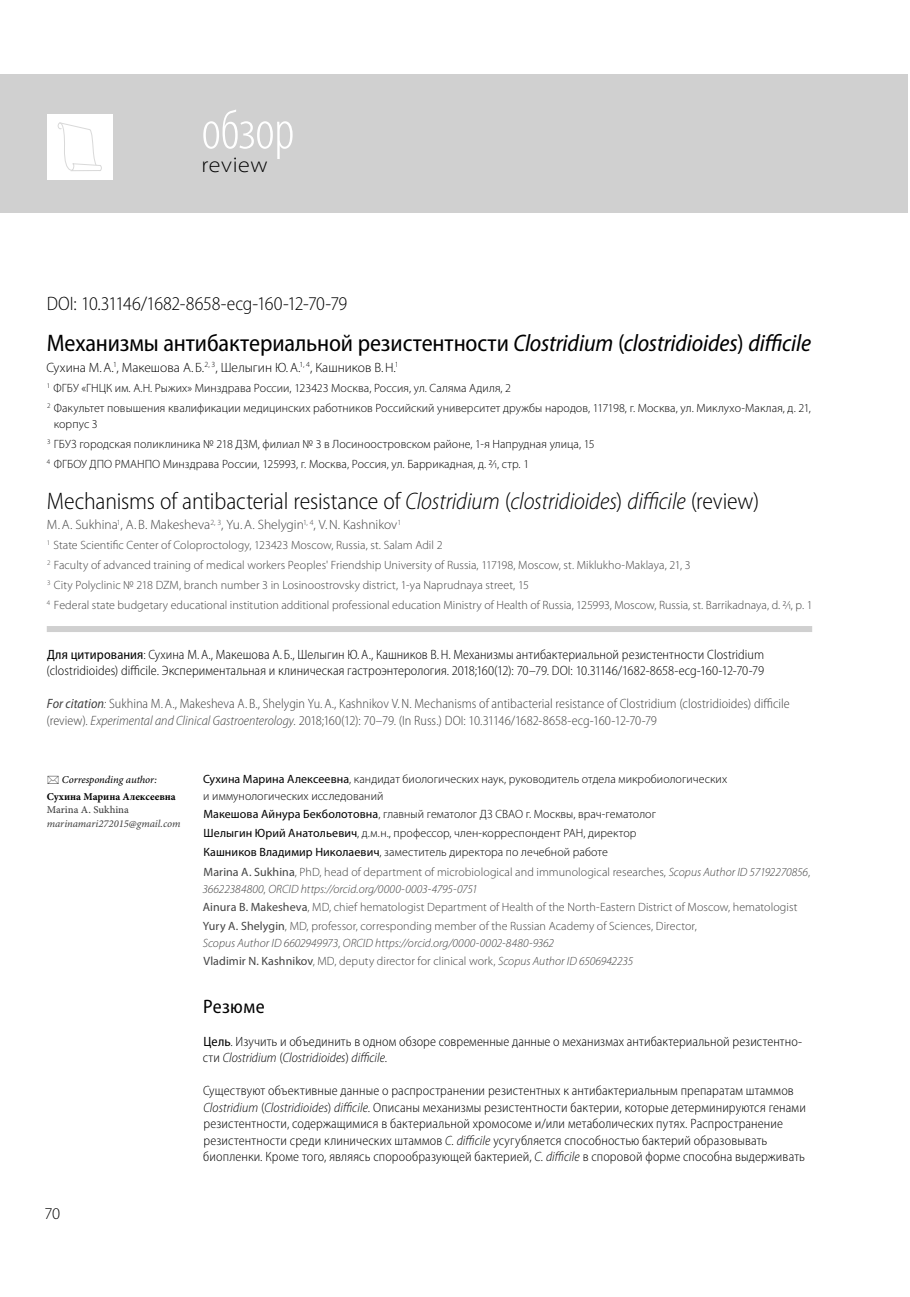
<style>
.page{position:relative;width:910px;height:1297px;background:#fff}
.page>*{position:absolute;margin:0;border:0;box-sizing:border-box;transform-origin:0 0}
.t1{font:300 condensed 55.5px "Myriad Pro";letter-spacing:-.015em;color:#fff}
.t2{font:300 semi-condensed 24px "Myriad Pro";letter-spacing:-.01em;color:#000}
.t3{font:semi-condensed 24px "Myriad Pro";letter-spacing:-.005em;color:#000}
.t4{font:300 semi-expanded 21.75px "Myriad Pro";letter-spacing:.03em;color:#000}
.t5{font:300 semi-condensed 19.5px "Myriad Pro";letter-spacing:-.02em;color:#000}
.t6{font:semi-condensed 19.5px "Myriad Pro";letter-spacing:.02em;color:#000}
.t7{font:300 16.5px "Myriad Pro";color:#000}
.t8{font:300 semi-condensed 13.5px/16.5px "Myriad Pro";letter-spacing:.005em;color:#000}
.t9{font:300 semi-condensed 13.5px/16.5px "Myriad Pro";color:#424242}
.t10{font:300 13.5px "Myriad Pro";color:#424242}
.t11{font:300 13.5px "Myriad Pro";color:#000}
.t12{font:300 12px/20px "Myriad Pro";letter-spacing:.005em;color:#000}
.t13{font:300 12px/20px "Myriad Pro";letter-spacing:.005em;color:#424242}
.t14{font:italic 300 12px/16.5px "Myriad Pro";letter-spacing:.005em;color:#424242}
.t15{font:10.5px "Minion Pro It Capt";letter-spacing:-.005em;color:#424242}
.t16{font:700 10.5px "Minion Pro";color:#000}
.t17{font:10.5px "Minion Pro It Capt";letter-spacing:-.01em;color:#000}
.t18{font:10.5px "Minion Pro Medium Capt";color:#424242}
.s1{font-style:italic}
.s2{font-weight:400}
.s3{font-weight:400;font-style:italic}
.s4{font-weight:400;font-style:normal}
.s5{font-style:normal}
</style>
<div class="page">
<div style="left:0;top:74px;width:908px;height:139px;background:#d0d0d0"></div>
<div style="left:47px;top:114px;width:66px;height:66px;background:#fff"></div>
<svg style="left:58px;top:122px;width:44px;height:49px"></svg>
<div style="left:47px;top:626px;width:765px;height:6px;background:#d0d0d0"></div>
<h1 class="t1" style="left:201px;top:110px;width:95px">обзор</h1>
<h3 class="t4" style="left:201px;top:157px;width:68px">review</h3>
<h3 class="t5" style="left:47px;top:296px;width:302px">DOI: 10.31146/1682-8658-ecg-160-12-70-79</h3>
<h2 class="t3" style="left:47px;top:334px;width:766px">Механизмы антибактериальной резистентности <span class="s1">Clostridium</span> (<span class="s1">clostridioides</span>) <span class="s1">difficile</span></h2>
<p class="t11" style="left:47px;top:362px;width:354px">Сухина М. А.<sup>1</sup>, Макешова А. Б.<sup>2,</sup> <sup>3</sup>, Шелыгин Ю. А.<sup>1,</sup> <sup>4</sup>, Кашников В. Н.<sup>1</sup></p>
<p class="t12" style="left:47px;top:379px;width:766px"><sup>1</sup> ФГБУ «ГНЦК им. А.Н. Рыжих» Минздрава России, 123423 Москва, Россия, ул. Саляма Адиля, 2<br><sup>2</sup> Факультет повышения квалификации медицинских работников Российский университет дружбы народов, 117198, г. Москва, ул. Миклухо-Маклая, д. 21,</p>
<p class="t12" style="left:47px;top:415px;width:549px;text-indent:7px">корпус 3<br><sup>3</sup> ГБУЗ городская поликлиника № 218 ДЗМ, филиал № 3 в Лосиноостровском районе, 1-я Напрудная улица, 15<br><sup>4</sup> ФГБОУ ДПО РМАНПО Минздрава России, 125993, г. Москва, Россия, ул. Баррикадная, д. 2⁄1, стр. 1</p>
<h2 class="t2" style="left:47px;top:491px;width:714px">Mechanisms of antibacterial resistance of <span class="s1">Clostridium</span> (<span class="s1">clostridioides</span>) <span class="s1">difficile</span> (review)</h2>
<p class="t10" style="left:47px;top:520px;width:356px">M. A. Sukhina<sup>1</sup>, A. B. Makesheva<sup>2,</sup> <sup>3</sup>, Yu. A. Shelygin<sup>1,</sup> <sup>4</sup>, V. N. Kashnikov <sup>1</sup></p>
<p class="t13" style="left:47px;top:536px;width:767px"><sup>1</sup> State Scientific Center of Coloproctology, 123423 Moscow, Russia, st. Salam Adil 2<br><sup>2</sup> Faculty of advanced training of medical workers Peoples' Friendship University of Russia, 117198, Moscow, st. Miklukho-Maklaya, 21, 3<br><sup>3</sup> City Polyclinic № 218 DZM, branch number 3 in Losinoostrovsky district, 1-ya Naprudnaya street, 15<br><sup>4</sup> Federal state budgetary educational institution additional professional education Ministry of Health of Russia, 125993, Moscow, Russia, st. Barrikadnaya, d. 2⁄1, p. 1</p>
<p class="t8" style="left:47px;top:647px;width:719px"><span class="s2">Для цитирования</span>: Сухина М. А., Макешова А. Б., Шелыгин Ю. А., Кашников В. Н. Механизмы антибактериальной резистентности Clostridium (clostridioides) difficile. Экспериментальная и клиническая гастроэнтерология. 2018;160(12): 70–79. DOI: 10.31146/1682-8658-ecg-160-12-70-79</p>
<p class="t9" style="left:47px;top:696px;width:745px"><span class="s3">For citation</span><span class="s1">:</span> Sukhina M. A., Makesheva A. B., Shelygin Yu. A., Kashnikov V. N. Mechanisms of antibacterial resistance of Clostridium (clostridioides) difficile (review). <span class="s1">Experimental and Clinical Gastroenterology.</span> 2018;160(12): 70–79. (In Russ.) DOI: 10.31146/1682-8658-ecg-160-12-70-79</p>
<p class="t17" style="left:62px;top:775px;width:97px">Corresponding author:</p>
<p class="t16" style="left:47px;top:792px;width:131px">Сухина Марина Алексеевна</p>
<p class="t18" style="left:47px;top:806px;width:84px">Marina A. Sukhina</p>
<p class="t15" style="left:47px;top:819px;width:135px">marinamari272015@gmail.com</p>
<p class="t7" style="left:45px;top:1207px;width:17px">70</p>
<p class="t12" style="left:203px;top:772px;width:526px;line-height:16.5px"><span class="s2">Сухина Марина Алексеевна</span>, кандидат биологических наук, руководитель отдела микробиологических и иммунологических исследований</p>
<p class="t12" style="left:203px;top:806px;width:454px;line-height:18.6px"><span class="s2">Макешова Айнура Бекболотовна</span>, главный гематолог ДЗ СВАО г. Москвы, врач-гематолог<br><span class="s2">Шелыгин Юрий Анатольевич</span>, д. м. н., профессор, член-корреспондент РАН, директор<br><span class="s2">Кашников Владимир Николаевич</span>, заместитель директора по лечебной работе</p>
<p class="t14" style="left:202px;top:865px;width:609px"><span class="s4">Marina A. Sukhina</span><span class="s5">, PhD, head of department of microbiological and immunological researches,</span> Scopus Author ID 57192270856<span class="s5">,<br></span>36622384800<span class="s5">,</span> ORCID https://orcid.org/0000-0003-4795-0751</p>
<p class="t13" style="left:203px;top:899px;width:596px;line-height:18.6px"><span class="s2">Ainura B. Makesheva</span>, MD, chief hematologist Department of Health of the North-Eastern District of Moscow, hematologist<br><span class="s2">Yury A. Shelygin</span>, MD, professor, corresponding member of the Russian Academy of Sciences, Director,</p>
<p class="t14" style="left:203px;top:934px;width:432px;line-height:18.6px">Scopus Author ID 6602949973<span class="s5">,</span> ORCID https://orcid.org/0000-0002-8480-9362<br><span class="s4">Vladimir N. Kashnikov</span><span class="s5">, MD, deputy director for clinical work,</span> Scopus Author ID 6506942235</p>
<h3 class="t6" style="left:203px;top:999px;width:63px">Резюме</h3>
<p class="t8" style="left:203px;top:1034px;width:601px"><span class="s2">Цель</span>. Изучить и объединить в одном обзоре современные данные о механизмах антибактериальной резистентно&shy;сти <span class="s1">Clostridium</span> (<span class="s1">Clostridioides</span>) <span class="s1">difficile</span>.</p>
<p class="t8" style="left:203px;top:1084px;width:604px">Существуют объективные данные о распространении резистентных к антибактериальным препаратам штаммов <span class="s1">Clostridium</span> (<span class="s1">Clostridioides</span>) <span class="s1">difficile</span>. Описаны механизмы резистентности бактерии, которые детерминируются генами резистентности, содержащимися в бактериальной хромосоме и/или метаболических путях. Распространение резистентности среди клинических штаммов <span class="s1">С. difficile</span> усугубляется способностью бактерий образовывать биопленки. Кроме того, являясь спорообразующей бактерией, <span class="s1">C. difficile</span> в споровой форме способна выдерживать</p>
</div>
